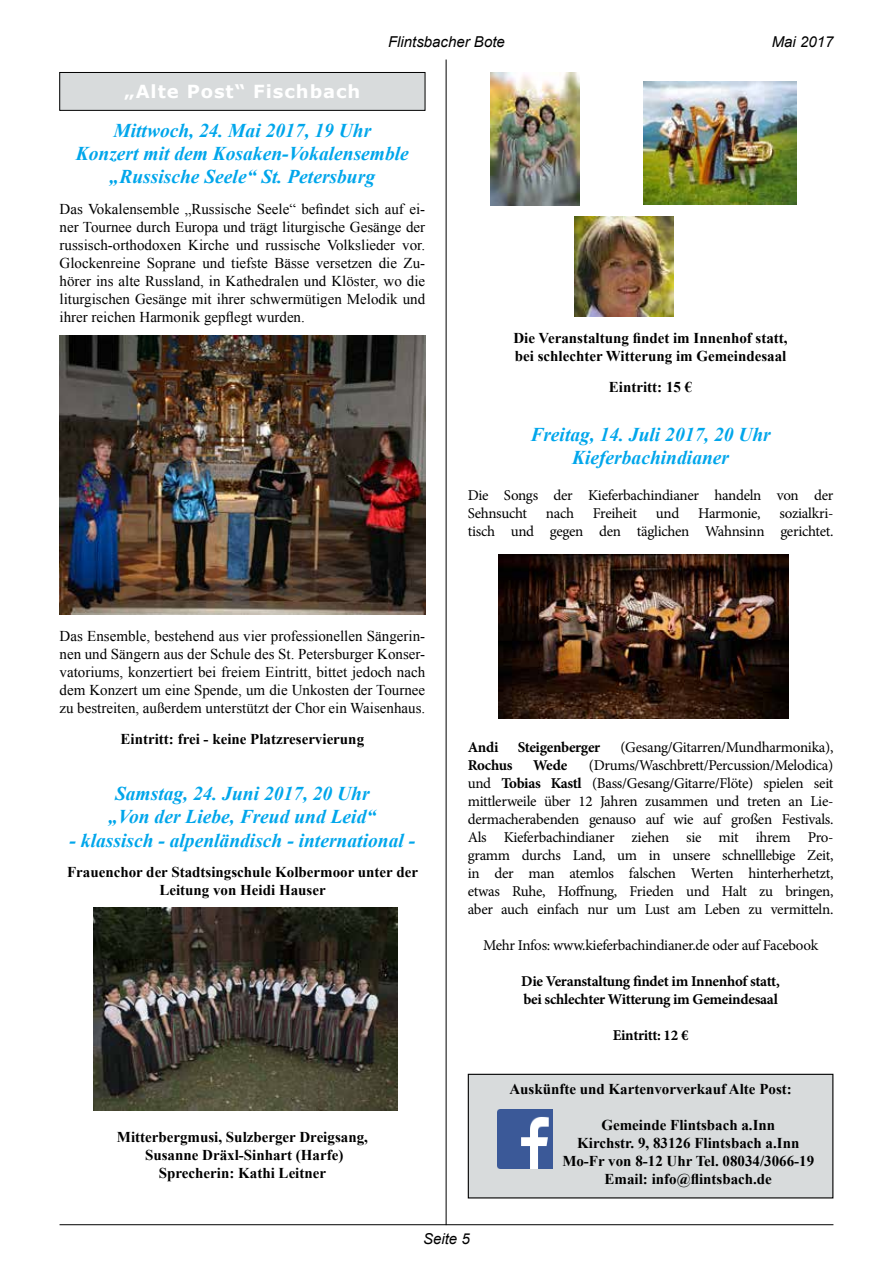
<style>
.page{position:relative;width:893px;height:1263px;background:#fff}
.page>*{position:absolute;margin:0;border:0;box-sizing:border-box;transform-origin:0 0}
.t1{font:italic 700 19.5px/23.4px "Times New Roman";color:#00a6eb;text-align:center}
.t2{font:700 18px "Verdana";letter-spacing:.05em;color:#fff}
.t3{font:15px/18px "Minion Pro";letter-spacing:-.02em;color:#000}
.t4{font:15px/18px "Times New Roman";color:#000;text-align:justify}
.t5{font:700 15px/18px "Times New Roman";color:#000;text-align:center}
.t6{font:700 15px/18px "Minion Pro";letter-spacing:-.02em;color:#000}
.t7{font:italic 15px "Arial";color:#000}
.s1{font-weight:700}
</style>
<div class="page">
<hr style="left:60px;top:1224px;width:773px;height:1px;background:#000">
<hr style="left:446px;top:60px;width:1px;height:1165px;background:#000">
<div style="left:60px;top:72px;width:365px;height:38px;background:#d8dbdc"></div>
<div style="left:60px;top:72px;width:365px;height:39px;border:1px solid #000"></div>
<img style="left:60px;top:336px;width:365px;height:278px">
<img style="left:94px;top:908px;width:303px;height:202px">
<img style="left:643px;top:81px;width:153px;height:124px">
<img style="left:490px;top:72px;width:90px;height:133px">
<img style="left:574px;top:217px;width:99px;height:99px">
<img style="left:499px;top:555px;width:290px;height:163px">
<div style="left:468px;top:1074px;width:365px;height:124px;background:#d8dbdc"></div>
<div style="left:468px;top:1074px;width:365px;height:124px;border:1px solid #000"></div>
<img style="left:497px;top:1109px;width:56px;height:60px">
<p class="t7" style="left:388px;top:32px;width:118px">Flintsbacher Bote</p>
<p class="t7" style="left:772px;top:32px;width:63px">Mai 2017</p>
<p class="t2" style="left:124px;top:79px;width:238px">„Alte Post“ Fischbach</p>
<h1 class="t1" style="left:76px;top:118px;width:335px">Mittwoch, 24. Mai 2017, 19 Uhr<br>Konzert mit dem Kosaken-Vokalensemble „Russische Seele“ St. Petersburg</h1>
<p class="t4" style="left:60px;top:200px;width:367px">Das Vokalensemble „Russische Seele“ befindet sich auf ei&shy;ner Tournee durch Europa und trägt liturgische Gesänge der russisch-orthodoxen Kirche und russische Volkslieder vor.<br>Glockenreine Soprane und tiefste Bässe versetzen die Zu&shy;hörer ins alte Russland, in Kathedralen und Klöster, wo die liturgischen Gesänge mit ihrer schwermütigen Melodik und ihrer reichen Harmonik gepflegt wurden.</p>
<p class="t4" style="left:60px;top:627px;width:367px">Das Ensemble, bestehend aus vier professionellen Sängerin&shy;nen und Sängern aus der Schule des St. Petersburger Konser&shy;vatoriums, konzertiert bei freiem Eintritt, bittet jedoch nach dem Konzert um eine Spende, um die Unkosten der Tournee zu bestreiten, außerdem unterstützt der Chor ein Waisenhaus.</p>
<p class="t5" style="left:121px;top:729px;width:245px">Eintritt: frei - keine Platzreservierung</p>
<h1 class="t1" style="left:109px;top:781px;width:269px">Samstag, 24. Juni 2017, 20 Uhr „Von der Liebe, Freud und Leid“</h1>
<h1 class="t1" style="left:70px;top:828px;width:347px">- klassisch - alpenländisch - international -</h1>
<p class="t5" style="left:67px;top:863px;width:352px">Frauenchor der Stadtsingschule Kolbermoor unter der<br>Leitung von Heidi Hauser</p>
<p class="t5" style="left:117px;top:1128px;width:253px">Mitterbergmusi, Sulzberger Dreigsang,<br>Susanne Dräxl-Sinhart (Harfe)<br>Sprecherin: Kathi Leitner</p>
<p class="t5" style="left:513px;top:329px;width:276px;text-align:left">Die Veranstaltung findet im Innenhof statt, bei schlechter Witterung im Gemeindesaal</p>
<p class="t5" style="left:609px;top:378px;width:85px">Eintritt: 15 €</p>
<h1 class="t1" style="left:530px;top:422px;width:242px">Freitag, 14. Juli 2017, 20 Uhr<br>Kieferbachindianer</h1>
<p class="t3" style="left:468px;top:486px;width:367px">Die Songs der Kieferbachindianer handeln von der<br>Sehnsucht</p>
<p class="t3" style="left:468px;top:504px;width:367px;text-align:right">sozialkri-<br>tisch und gegen den täglichen Wahnsinn gerichtet.</p>
<p class="t3" style="left:546px;top:504px;width:30px">nach</p>
<p class="t3" style="left:593px;top:504px;width:46px">Freiheit</p>
<p class="t3" style="left:656px;top:504px;width:25px">und</p>
<p class="t3" style="left:698px;top:504px;width:64px">Harmonie,</p>
<p class="t6" style="left:468px;top:738px;width:32px">Andi</p>
<p class="t6" style="left:518px;top:738px;width:84px">Steigenberger</p>
<p class="t3" style="left:620px;top:738px;width:215px">(Gesang/Gitarren/Mundharmonika),</p>
<p class="t6" style="left:468px;top:756px;width:46px">Rochus</p>
<p class="t6" style="left:533px;top:756px;width:35px">Wede</p>
<p class="t3" style="left:468px;top:756px;width:367px;text-align:justify;text-indent:121px">(Drums/Waschbrett/Percussion/Melodica) und <span class="s1">Tobias Kastl</span> (Bass/Gesang/Gitarre/Flöte) spielen seit mittlerweile über 12 Jahren zusammen und treten an Lie&shy;dermacherabenden genauso auf wie auf großen Festivals.<br>Als Kieferbachindianer ziehen sie mit ihrem Pro&shy;gramm durchs Land, um in unsere schnelllebige Zeit, in der man atemlos falschen Werten hinterherhetzt, etwas Ruhe, Hoffnung, Frieden und Halt zu bringen, aber auch einfach nur um Lust am Leben zu vermitteln.</p>
<p class="t3" style="left:483px;top:936px;width:337px">Mehr Infos: www.kieferbachindianer.de oder auf Facebook</p>
<p class="t6" style="left:521px;top:972px;width:260px">Die Veranstaltung findet im Innenhof statt, bei schlechter Witterung im Gemeindesaal</p>
<p class="t6" style="left:613px;top:1026px;width:77px">Eintritt: 12 €</p>
<p class="t5" style="left:509px;top:1079px;width:284px">Auskünfte und Kartenvorverkauf Alte Post:</p>
<p class="t5" style="left:562px;top:1115px;width:253px">Gemeinde Flintsbach a.Inn<br>Kirchstr. 9, 83126 Flintsbach a.Inn<br>Mo-Fr von 8-12 Uhr Tel. 08034/3066-19<br>Email: info@flintsbach.de</p>
<p class="t7" style="left:423px;top:1229px;width:48px">Seite 5</p>
</div>
